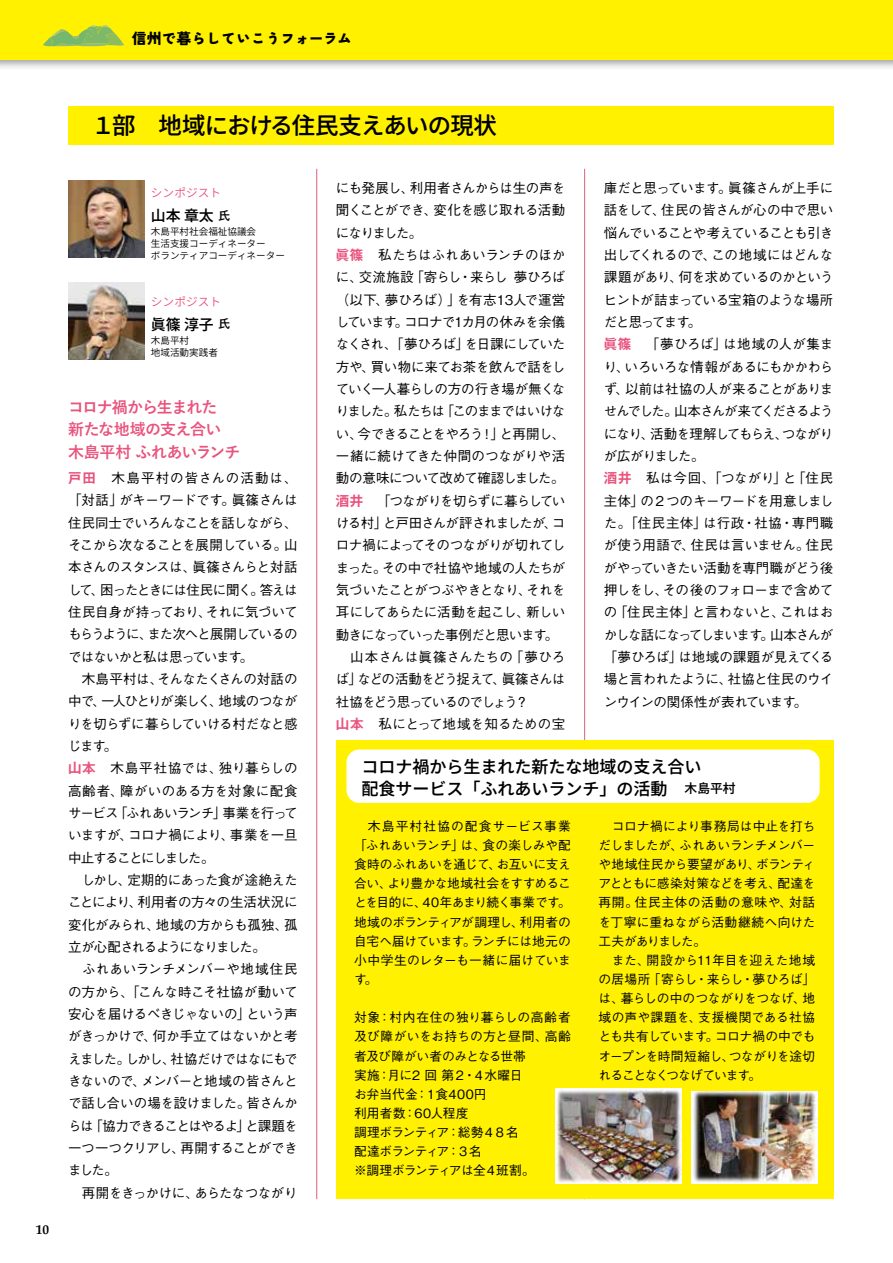
<style>
.page{position:relative;width:893px;height:1263px;background:#fff}
.page>*{position:absolute;margin:0;border:0;box-sizing:border-box;transform-origin:0 0}
.t1{font:600 23.4px "MOBO";letter-spacing:-.035em;color:#000}
.t2{font:600 16.95px/21.3px "MOBO";color:#000}
.t3{font:700 15.9px/22.4px "Yu Go";letter-spacing:-.05em;color:#e9537d}
.t4{font:900 14.85px "Tsunagi Gothic";color:#000}
.t5{font:600 14.85px "MOBO";color:#000}
.t6{font:500 13.5px/22.4px "Gothic BBB Pr 5";letter-spacing:-.05em;color:#000}
.t7{font:700 13.35px "Palatino";color:#000}
.t8{font:500 12.75px/19.2px "Gothic BBB Pr 5";letter-spacing:-.015em;color:#000}
.t9{font:11.7px "MOBO";color:#e9537d}
.t10{font:9.6px/11.7px "MOBO";color:#000}
.s1{font-family:"Gothic MB101 Pr 5";font-weight:500;font-size:11.7px}
.s2{font-family:"Gothic MB101 Pro De";font-weight:700;color:#e9537d}
.s3{font-size:12.75px}
</style>
<div class="page">
<hr style="left:316px;top:169px;width:1px;height:1030px;background:#db5f7f">
<hr style="left:584px;top:169px;width:1px;height:1030px;background:#db5f7f">
<div style="left:0;top:0;width:893px;height:71px;background:#000;opacity:.4"></div>
<div style="left:0;top:0;width:893px;height:60px;background:#fff100"></div>
<img style="left:68px;top:181px;width:77px;height:76px">
<img style="left:68px;top:283px;width:77px;height:76px">
<div style="left:336px;top:740px;width:497px;height:459px;background:#fff100"></div>
<div style="left:347px;top:749px;width:473px;height:54px;background:#fff;border-radius:13px"></div>
<img style="left:555px;top:1088px;width:127px;height:95px">
<img style="left:691px;top:1091px;width:127px;height:92px">
<div style="left:68px;top:106px;width:765px;height:39px;background:#fff100"></div>
<svg style="left:43px;top:25px;width:81px;height:21px"></svg>
<p class="t4" style="left:132px;top:29px;width:222px">信州で暮らしていこうフォーラム</p>
<p class="t7" style="left:36px;top:1217px;width:15px">10</p>
<h1 class="t1" style="left:91px;top:110px;width:407px">１部　地域における住民支えあいの現状</h1>
<p class="t9" style="left:151px;top:185px;width:72px">シンポジスト</p>
<p class="t5" style="left:151px;top:206px;width:81px">山本 章太<span class="s1">氏</span></p>
<p class="t10" style="left:151px;top:226px;width:135px">木島平村社会福祉協議会<br>生活支援コーディネーター<br>ボランティアコーディネーター</p>
<p class="t9" style="left:151px;top:294px;width:72px">シンポジスト</p>
<p class="t5" style="left:151px;top:314px;width:81px">眞篠 淳子<span class="s1">氏</span></p>
<p class="t10" style="left:151px;top:335px;width:68px">木島平村<br>地域活動実践者</p>
<p class="t3" style="left:68px;top:396px;width:174px">コロナ禍から生まれた<br>新たな地域の支え合い　木島平村 ふれあいランチ</p>
<p class="t6" style="left:68px;top:466px;width:231px"><span class="s2">戸田</span>　木島平村の皆さんの活動は、「対話」がキーワードです。眞篠さんは住民同士でいろんなことを話しながら、そこから次なることを展開している。山本さんのスタンスは、眞篠さんらと対話して、困ったときには住民に聞く。答えは住民自身が持っており、それに気づいてもらうように、また次へと展開しているのではないかと私は思っています。<br>　木島平村は、そんなたくさんの対話の中で、一人ひとりが楽しく、地域のつながりを切らずに暮らしていける村だなと感じます。<br><span class="s2">山本</span>　木島平社協では、独り暮らしの高齢者、障がいのある方を対象に配食サービス「ふれあいランチ」事業を行っていますが、コロナ禍により、事業を一旦中止することにしました。<br>　しかし、定期的にあった食が途絶えたことにより、利用者の方々の生活状況に変化がみられ、地域の方からも孤独、孤立が心配されるようになりました。<br>　ふれあいランチメンバーや地域住民の方から、「こんな時こそ社協が動いて安心を届けるべきじゃないの」という声がきっかけで、何か手立てはないかと考えました。しかし、社協だけではなにもできないので、メンバーと地域の皆さんとで話し合いの場を設けました。皆さんからは「協力できることはやるよ」と課題を一つ一つクリアし、再開することができました。<br>　再開をきっかけに、あらたなつながり</p>
<p class="t6" style="left:336px;top:175px;width:231px">にも発展し、利用者さんからは生の声を聞くことができ、変化を感じ取れる活動になりました。<br><span class="s2">眞篠</span>　私たちはふれあいランチのほかに、交流施設「寄らし・来らし 夢ひろば（以下、夢ひろば）」を有志13人で運営しています。コロナで1カ月の休みを余儀なくされ、「夢ひろば」を日課にしていた方や、買い物に来てお茶を飲んで話をしていく一人暮らしの方の行き場が無くなりました。私たちは「このままではいけない、今できることをやろう！」と再開し、一緒に続けてきた仲間のつながりや活動の意味について改めて確認しました。<span class="s2">酒井</span>　「つながりを切らずに暮らしていける村」と戸田さんが評されましたが、コロナ禍によってそのつながりが切れてしまった。その中で社協や地域の人たちが気づいたことがつぶやきとなり、それを耳にしてあらたに活動を起こし、新しい動きになっていった事例だと思います。　山本さんは眞篠さんたちの「夢ひろば」などの活動をどう捉えて、眞篠さんは社協をどう思っているのでしょう？<br><span class="s2">山本</span>　私にとって地域を知るための宝</p>
<p class="t6" style="left:604px;top:176px;width:231px">庫だと思っています。眞篠さんが上手に話をして、住民の皆さんが心の中で思い悩んでいることや考えていることも引き出してくれるので、この地域にはどんな課題があり、何を求めているのかというヒントが詰まっている宝箱のような場所だと思ってます。<br><span class="s2">眞篠</span>　「夢ひろば」は地域の人が集まり、いろいろな情報があるにもかかわらず、以前は社協の人が来ることがありませんでした。山本さんが来てくださるようになり、活動を理解してもらえ、つながりが広がりました。<br><span class="s2">酒井</span>　私は今回、「つながり」と「住民主体」の２つのキーワードを用意しました。「住民主体」は行政・社協・専門職が使う用語で、住民は言いません。住民がやっていきたい活動を専門職がどう後押しをし、その後のフォローまで含めての「住民主体」と言わないと、これはおかしな話になってしまいます。山本さんが「夢ひろば」は地域の課題が見えてくる場と言われたように、社協と住民のウインウインの関係性が表れています。</p>
<p class="t2" style="left:361px;top:756px;width:376px">コロナ禍から生まれた新たな地域の支え合い<br>配食サービス「ふれあいランチ」の活動　<span class="s3">木島平村</span></p>
<p class="t8" style="left:598px;top:815px;width:218px">　コロナ禍により事務局は中止を打ちだしましたが、ふれあいランチメンバーや地域住民から要望があり、ボランティアとともに感染対策などを考え、配達を再開。住民主体の活動の意味や、対話を丁寧に重ねながら活動継続へ向けた工夫がありました。<br>　また、開設から11年目を迎えた地域の居場所「寄らし・来らし・夢ひろば」は、暮らしの中のつながりをつなげ、地域の声や課題を、支援機関である社協とも共有しています。コロナ禍の中でもオープンを時間短縮し、つながりを途切れることなくつなげています。</p>
<p class="t8" style="left:354px;top:815px;width:218px;text-align:justify">　木島平村社協の配食サービス事業「ふれあいランチ」は、食の楽しみや配食時のふれあいを通じて、お互いに支え合い、より豊かな地域社会をすすめることを目的に、40年あまり続く事業です。地域のボランティアが調理し、利用者の自宅へ届けています。ランチには地元の小中学生のレターも一緒に届けています。</p>
<p class="t8" style="left:354px;top:1007px;width:218px">対象：村内在住の独り暮らしの高齢者及び障がいをお持ちの方と昼間、高齢者及び障がい者のみとなる世帯<br>実施：月に2 回 第２・４水曜日<br>お弁当代金：１食400円<br>利用者数：60人程度<br>調理ボランティア：総勢４８名<br>配達ボランティア：３名<br>※調理ボランティアは全４班割。</p>
</div>
